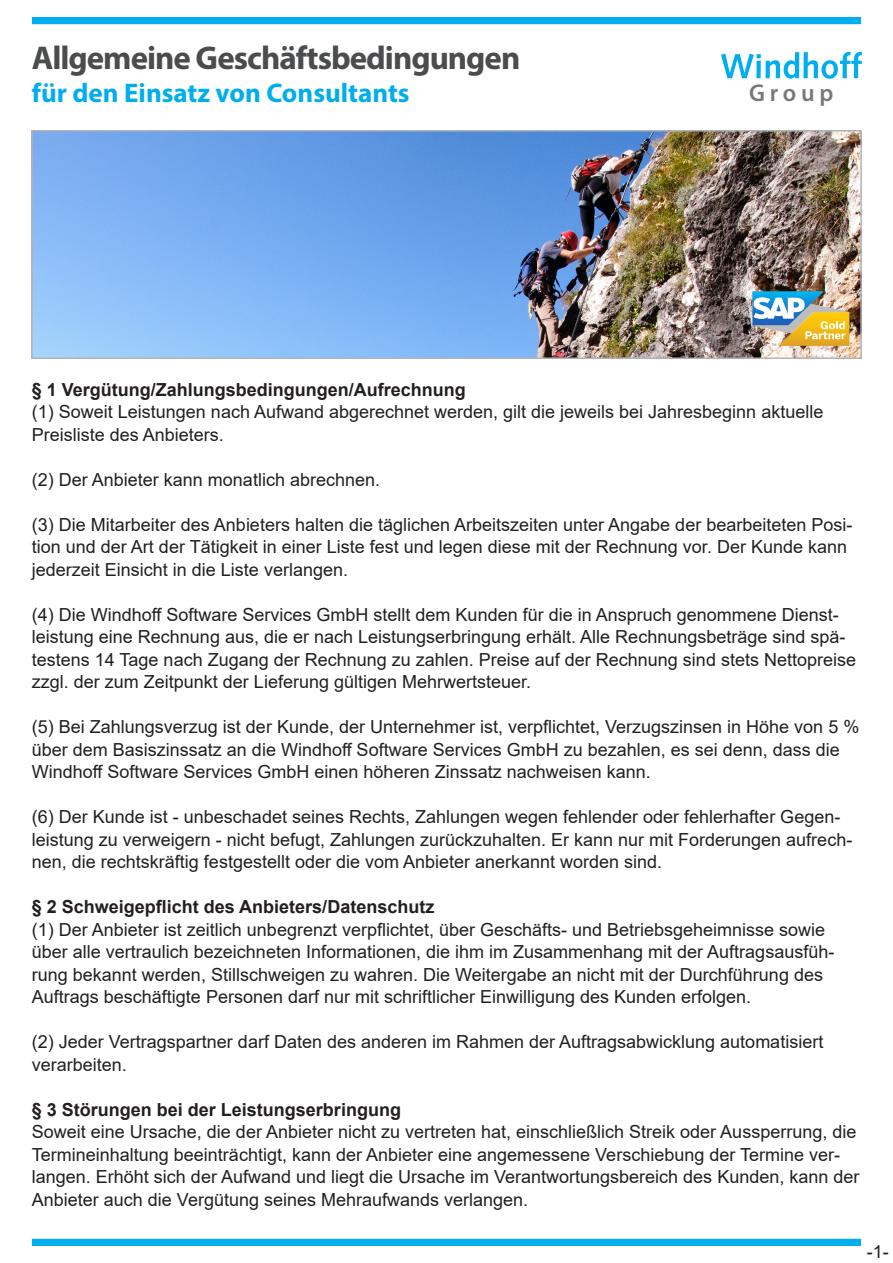
<style>
.page{position:relative;width:893px;height:1263px;background:#fff}
.page>*{position:absolute;margin:0;border:0;box-sizing:border-box;transform-origin:0 0}
.t1{font:700 33px "Myriad Pro";letter-spacing:-.03em;color:#4b4c4d}
.t2{font:700 27px "Myriad Pro";color:#00aeef}
.t3{font:600 24.3px "Myriad Pro";letter-spacing:.2em;color:#76787b}
.t4{font:18px/22.5px "Arial";color:#231f20}
.t5{font:700 18px "Arial";color:#231f20}
</style>
<div class="page">
<div style="left:32px;top:1239px;width:829px;height:7px;background:#00aeef"></div>
<div style="left:32px;top:17px;width:829px;height:7px;background:#00aeef"></div>
<img style="left:34px;top:133px;width:825px;height:223px">
<div style="left:31px;top:130px;width:831px;height:229px;border:2px solid #b2b3b7"></div>
<svg style="left:721px;top:52px;width:141px;height:27px"></svg>
<img style="left:752px;top:291px;width:97px;height:55px">
<h1 class="t1" style="left:32px;top:36px;width:490px">Allgemeine Geschäftsbedingungen</h1>
<h2 class="t2" style="left:32px;top:75px;width:379px">für den Einsatz von Consultants</h2>
<h3 class="t3" style="left:749px;top:77px;width:86px">Group</h3>
<p class="t5" style="left:32px;top:377px;width:436px">§ 1 Vergütung/Zahlungsbedingungen/Aufrechnung</p>
<p class="t4" style="left:32px;top:401px;width:793px">(1) Soweit Leistungen nach Aufwand abgerechnet werden, gilt die jeweils bei Jahresbeginn aktuelle<br>Preisliste des Anbieters.</p>
<p class="t4" style="left:32px;top:468px;width:350px">(2) Der Anbieter kann monatlich abrechnen.</p>
<p class="t4" style="left:32px;top:513px;width:822px">(3) Die Mitarbeiter des Anbieters halten die täglichen Arbeitszeiten unter Angabe der bearbeiteten Posi&shy;tion und der Art der Tätigkeit in einer Liste fest und legen diese mit der Rechnung vor. Der Kunde kann jederzeit Einsicht in die Liste verlangen.</p>
<p class="t4" style="left:32px;top:603px;width:826px">(4) Die Windhoff Software Services GmbH stellt dem Kunden für die in Anspruch genommene Dienst&shy;leistung eine Rechnung aus, die er nach Leistungserbringung erhält. Alle Rechnungsbeträge sind spä&shy;testens 14 Tage nach Zugang der Rechnung zu zahlen. Preise auf der Rechnung sind stets Nettopreise zzgl. der zum Zeitpunkt der Lieferung gültigen Mehrwertsteuer.</p>
<p class="t4" style="left:32px;top:716px;width:829px">(5) Bei Zahlungsverzug ist der Kunde, der Unternehmer ist, verpflichtet, Verzugszinsen in Höhe von 5 % über dem Basiszinssatz an die Windhoff Software Services GmbH zu bezahlen, es sei denn, dass die<br>Windhoff Software Services GmbH einen höheren Zinssatz nachweisen kann.</p>
<p class="t4" style="left:32px;top:806px;width:822px">(6) Der Kunde ist - unbeschadet seines Rechts, Zahlungen wegen fehlender oder fehlerhafter Gegen&shy;leistung zu verweigern - nicht befugt, Zahlungen zurückzuhalten. Er kann nur mit Forderungen aufrech&shy;nen, die rechtskräftig festgestellt oder die vom Anbieter anerkannt worden sind.</p>
<p class="t5" style="left:32px;top:894px;width:404px">§ 2 Schweigepflicht des Anbieters/Datenschutz</p>
<p class="t4" style="left:32px;top:918px;width:804px">(1) Der Anbieter ist zeitlich unbegrenzt verpflichtet, über Geschäfts- und Betriebsgeheimnisse sowie über alle vertraulich bezeichneten Informationen, die ihm im Zusammenhang mit der Auftragsausfüh&shy;rung bekannt werden, Stillschweigen zu wahren. Die Weitergabe an nicht mit der Durchführung des Auftrags beschäftigte Personen darf nur mit schriftlicher Einwilligung des Kunden erfolgen.</p>
<p class="t4" style="left:32px;top:1031px;width:793px">(2) Jeder Vertragspartner darf Daten des anderen im Rahmen der Auftragsabwicklung automatisiert verarbeiten.</p>
<p class="t5" style="left:32px;top:1097px;width:371px">§ 3 Störungen bei der Leistungserbringung</p>
<p class="t4" style="left:32px;top:1121px;width:829px">Soweit eine Ursache, die der Anbieter nicht zu vertreten hat, einschließlich Streik oder Aussperrung, die Termineinhaltung beeinträchtigt, kann der Anbieter eine angemessene Verschiebung der Termine ver&shy;langen. Erhöht sich der Aufwand und liegt die Ursache im Verantwortungsbereich des Kunden, kann der Anbieter auch die Vergütung seines Mehraufwands verlangen.</p>
<p class="t4" style="left:867px;top:1240px;width:23px">-1-</p>
</div>
